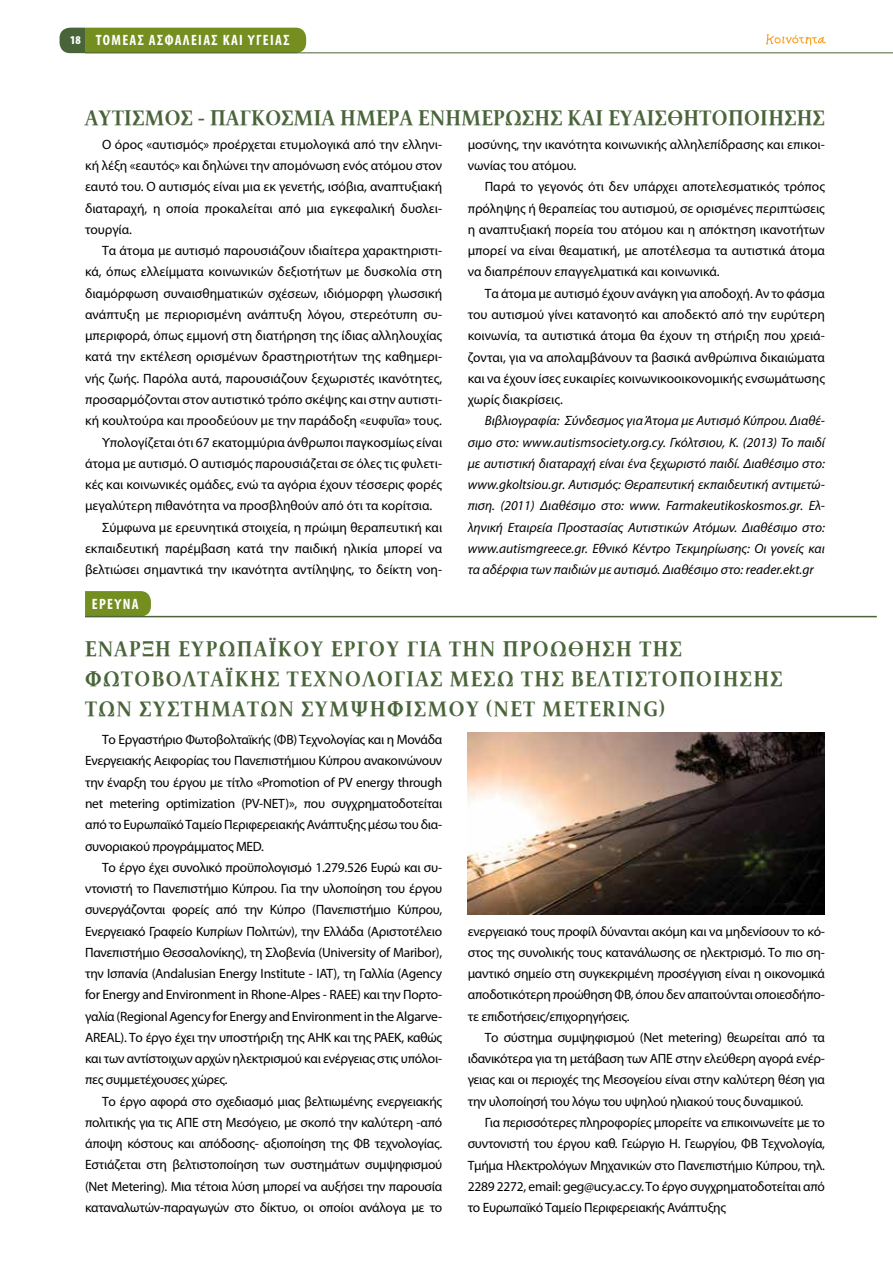
<style>
.page{position:relative;width:893px;height:1263px;background:#fff}
.page>*{position:absolute;margin:0;border:0;box-sizing:border-box;transform-origin:0 0}
.t1{font:700 21px "PF Document";letter-spacing:.02em;color:#4a643a}
.t2{font:700 condensed 15px "Myriad Pro";letter-spacing:.09em;color:#fff}
.t3{font:13.5px/21.3px "Myriad Pro";color:#000;text-align:justify}
.t4{font:italic 13.5px/21.3px "Myriad Pro";color:#000;text-align:justify}
.t5{font:900 condensed 12px "Myriad Pro";color:#fff}
</style>
<div class="page">
<img style="left:468px;top:732px;width:357px;height:182px">
<svg style="left:85px;top:591px;width:66px;height:25px;background:#779026"></svg>
<hr style="left:85px;top:616px;width:792px;height:1px;background:#4a643a">
<hr style="left:85px;top:53px;width:808px;height:1px;background:#4a643a">
<svg style="left:60px;top:28px;width:246px;height:25px;background:#708a25"></svg>
<svg style="left:766px;top:34px;width:60px;height:11px"></svg>
<p class="t5" style="left:70px;top:32px;width:12px">18</p>
<p class="t2" style="left:96px;top:31px;width:195px">ΤΟΜΕΑΣ ΑΣΦΑΛΕΙΑΣ ΚΑΙ ΥΓΕΙΑΣ</p>
<h1 class="t1" style="left:85px;top:106px;width:741px">ΑΥΤΙΣΜΟΣ - ΠΑΓΚΟΣΜΙΑ ΗΜΕΡΑ ΕΝΗΜΕΡΩΣΗΣ ΚΑΙ ΕΥΑΙΣΘΗΤΟΠΟΙΗΣΗΣ</h1>
<p class="t3" style="left:85px;top:133px;width:359px;text-indent:17px">Ο όρος «αυτισμός» προέρχεται ετυμολογικά από την ελληνι&shy;κή λέξη «εαυτός» και δηλώνει την απομόνωση ενός ατόμου στον εαυτό του. Ο αυτισμός είναι μια εκ γενετής, ισόβια, αναπτυξιακή διαταραχή, η οποία προκαλείται από μια εγκεφαλική δυσλει&shy;τουργία.</p>
<p class="t3" style="left:102px;top:240px;width:342px">Τα άτομα με αυτισμό παρουσιάζουν ιδιαίτερα χαρακτηριστι-</p>
<p class="t3" style="left:85px;top:261px;width:359px">κά, όπως ελλείμματα κοινωνικών δεξιοτήτων με δυσκολία στη</p>
<p class="t3" style="left:85px;top:282px;width:359px">διαμόρφωση συναισθηματικών σχέσεων, ιδιόμορφη γλωσσική</p>
<p class="t3" style="left:85px;top:304px;width:359px">ανάπτυξη με περιορισμένη ανάπτυξη λόγου, στερεότυπη συ-</p>
<p class="t3" style="left:85px;top:325px;width:359px">μπεριφορά, όπως εμμονή στη διατήρηση της ίδιας αλληλουχίας</p>
<p class="t3" style="left:85px;top:346px;width:359px">κατά την εκτέλεση ορισμένων δραστηριοτήτων της καθημερι-</p>
<p class="t3" style="left:85px;top:367px;width:359px">νής ζωής. Παρόλα αυτά, παρουσιάζουν ξεχωριστές ικανότητες,</p>
<p class="t3" style="left:85px;top:389px;width:359px">προσαρμόζονται στον αυτιστικό τρόπο σκέψης και στην αυτιστι-</p>
<p class="t3" style="left:85px;top:410px;width:358px">κή κουλτούρα και προοδεύουν με την παράδοξη «ευφυΐα» τους.</p>
<p class="t3" style="left:102px;top:431px;width:342px">Υπολογίζεται ότι 67 εκατομμύρια άνθρωποι παγκοσμίως είναι</p>
<p class="t3" style="left:85px;top:452px;width:359px">άτομα με αυτισμό. Ο αυτισμός παρουσιάζεται σε όλες τις φυλετι-</p>
<p class="t3" style="left:85px;top:474px;width:359px">κές και κοινωνικές ομάδες, ενώ τα αγόρια έχουν τέσσερις φορές</p>
<p class="t3" style="left:85px;top:495px;width:349px">μεγαλύτερη πιθανότητα να προσβληθούν από ότι τα κορίτσια.</p>
<p class="t3" style="left:102px;top:516px;width:342px">Σύμφωνα με ερευνητικά στοιχεία, η πρώιμη θεραπευτική και</p>
<p class="t3" style="left:85px;top:537px;width:359px">εκπαιδευτική παρέμβαση κατά την παιδική ηλικία μπορεί να</p>
<p class="t3" style="left:85px;top:559px;width:359px">βελτιώσει σημαντικά την ικανότητα αντίληψης, το δείκτη νοη-</p>
<p class="t3" style="left:468px;top:133px;width:359px">μοσύνης, την ικανότητα κοινωνικής αλληλεπίδρασης και επικοι&shy;νωνίας του ατόμου.</p>
<p class="t3" style="left:468px;top:176px;width:359px;text-indent:17px">Παρά το γεγονός ότι δεν υπάρχει αποτελεσματικός τρόπος πρόληψης ή θεραπείας του αυτισμού, σε ορισμένες περιπτώσεις η αναπτυξιακή πορεία του ατόμου και η απόκτηση ικανοτήτων μπορεί να είναι θεαματική, με αποτέλεσμα τα αυτιστικά άτομα να διαπρέπουν επαγγελματικά και κοινωνικά.</p>
<p class="t3" style="left:468px;top:282px;width:359px;text-indent:17px">Τα άτομα με αυτισμό έχουν ανάγκη για αποδοχή. Αν το φάσμα του αυτισμού γίνει κατανοητό και αποδεκτό από την ευρύτερη κοινωνία, τα αυτιστικά άτομα θα έχουν τη στήριξη που χρειά&shy;ζονται, για να απολαμβάνουν τα βασικά ανθρώπινα δικαιώματα και να έχουν ίσες ευκαιρίες κοινωνικοοικονομικής ενσωμάτωσης χωρίς διακρίσεις.</p>
<p class="t4" style="left:468px;top:410px;width:359px;text-indent:17px">Βιβλιογραφία: Σύνδεσμος για Άτομα με Αυτισμό Κύπρου. Διαθέ&shy;σιμο στο: www.autismsociety.org.cy. Γκόλτσιου, Κ. (2013) Το παιδί με αυτιστική διαταραχή είναι ένα ξεχωριστό παιδί. Διαθέσιμο στο: www.gkoltsiou.gr. Αυτισμός: Θεραπευτική εκπαιδευτική αντιμετώ&shy;πιση. (2011) Διαθέσιμο στο: www. Farmakeutikoskosmos.gr. Ελ&shy;ληνική Εταιρεία Προστασίας Αυτιστικών Ατόμων. Διαθέσιμο στο: www.autismgreece.gr. Εθνικό Κέντρο Τεκμηρίωσης: Οι γονείς και τα αδέρφια των παιδιών με αυτισμό. Διαθέσιμο στο: reader.ekt.gr</p>
<p class="t2" style="left:92px;top:594px;width:48px">ΕΡΕΥΝΑ</p>
<h1 class="t1" style="left:85px;top:637px;width:15px">ΈΝΑΡΞ</h1>
<h1 class="t1" style="left:155px;top:637px;width:39px">Η ΕΥΡΩΠΑΪΚΟΎ</h1>
<h1 class="t1" style="left:331px;top:637px;width:15px">ΈΡΓΟΥ</h1>
<h1 class="t1" style="left:407px;top:637px;width:13px">ΓΙΑ</h1>
<h1 class="t1" style="left:449px;top:637px;width:71px">ΤΗΝ ΠΡΟΏΘ</h1>
<h1 class="t1" style="left:585px;top:637px;width:97px">ΗΣΗ ΤΗΣ</h1>
<h1 class="t1" style="left:85px;top:667px;width:16px">ΦΩΤΟΒΟΛΤΑΪΚΉΣ</h1>
<h1 class="t1" style="left:287px;top:667px;width:29px">ΤΕΧΝΟΛΟΓΊΑΣ</h1>
<h1 class="t1" style="left:450px;top:667px;width:17px">ΜΈΣΩ</h1>
<h1 class="t1" style="left:521px;top:667px;width:65px">ΤΗΣ ΒΕΛΤΙΣΤΟΠΟΊ</h1>
<h1 class="t1" style="left:723px;top:667px;width:60px">ΗΣΗΣ</h1>
<h1 class="t1" style="left:85px;top:697px;width:17px">ΤΩΝ</h1>
<h1 class="t1" style="left:139px;top:697px;width:15px">ΣΥΣΤ</h1>
<h1 class="t1" style="left:194px;top:697px;width:35px">ΗΜΆΤΩΝ</h1>
<h1 class="t1" style="left:301px;top:697px;width:18px">ΣΥΜΨ</h1>
<h1 class="t1" style="left:370px;top:697px;width:51px">ΗΦΙΣΜΟΎ</h1>
<h1 class="t1" style="left:487px;top:697px;width:22px">(NET</h1>
<h1 class="t1" style="left:542px;top:697px;width:15px">METERI</h1>
<h1 class="t1" style="left:627px;top:697px;width:39px">NG)</h1>
<p class="t3" style="left:85px;top:729px;width:359px;text-indent:17px">Το Εργαστήριο Φωτοβολταϊκής (ΦΒ) Τεχνολογίας και η Μονάδα Ενεργειακής Αειφορίας του Πανεπιστήμιου Κύπρου ανακοινώνουν την έναρξη του έργου με τίτλο «Promotion of PV energy through net metering optimization (PV-NET)», που συγχρηματοδοτείται από το Ευρωπαϊκό Ταμείο Περιφερειακής Ανάπτυξης μέσω του δια&shy;συνοριακού προγράμματος MED.</p>
<p class="t3" style="left:85px;top:856px;width:359px;text-indent:17px">Το έργο έχει συνολικό προϋπολογισμό 1.279.526 Ευρώ και συ&shy;ντονιστή το Πανεπιστήμιο Κύπρου. Για την υλοποίηση του έργου συνεργάζονται φορείς από την Κύπρο (Πανεπιστήμιο Κύπρου, Ενεργειακό Γραφείο Κυπρίων Πολιτών), την Ελλάδα (Αριστοτέλειο Πανεπιστήμιο Θεσσαλονίκης), τη Σλοβενία (University of Maribor), την Ισπανία (Andalusian Energy Institute - IAT), τη Γαλλία (Agency for Energy and Environment in Rhone-Alpes - RAEE) και την Πορτο&shy;γαλία (Regional Agency for Energy and Environment in the Algarve-AREAL). Το έργο έχει την υποστήριξη της ΑΗΚ και της ΡΑΕΚ, καθώς και των αντίστοιχων αρχών ηλεκτρισμού και ενέργειας στις υπόλοι&shy;πες συμμετέχουσες χώρες.</p>
<p class="t3" style="left:85px;top:1090px;width:359px;text-indent:17px">Το έργο αφορά στο σχεδιασμό μιας βελτιωμένης ενεργειακής πολιτικής για τις ΑΠΕ στη Μεσόγειο, με σκοπό την καλύτερη -από άποψη κόστους και απόδοσης- αξιοποίηση της ΦΒ τεχνολογίας.<br>Εστιάζεται στη βελτιστοποίηση των συστημάτων συμψηφισμού (Net Metering). Μια τέτοια λύση μπορεί να αυξήσει την παρουσία καταναλωτών-παραγωγών στο δίκτυο, οι οποίοι ανάλογα με το</p>
<p class="t3" style="left:468px;top:920px;width:359px">ενεργειακό τους προφίλ δύνανται ακόμη και να μηδενίσουν το κό&shy;στος της συνολικής τους κατανάλωσης σε ηλεκτρισμό. Το πιο ση&shy;μαντικό σημείο στη συγκεκριμένη προσέγγιση είναι η οικονομικά αποδοτικότερη προώθηση ΦΒ, όπου δεν απαιτούνται οποιεσδήπο&shy;τε επιδοτήσεις/επιχορηγήσεις.</p>
<p class="t3" style="left:468px;top:1026px;width:359px;text-indent:17px">Το σύστημα συμψηφισμού (Net metering) θεωρείται από τα ιδανικότερα για τη μετάβαση των ΑΠΕ στην ελεύθερη αγορά ενέρ&shy;γειας και οι περιοχές της Μεσογείου είναι στην καλύτερη θέση για την υλοποίησή του λόγω του υψηλού ηλιακού τους δυναμικού.</p>
<p class="t3" style="left:468px;top:1111px;width:359px;text-indent:17px">Για περισσότερες πληροφορίες μπορείτε να επικοινωνείτε με το συντονιστή του έργου καθ. Γεώργιο Η. Γεωργίου, ΦΒ Τεχνολογία, Τμήμα Ηλεκτρολόγων Μηχανικών στο Πανεπιστήμιο Κύπρου, τηλ.<br>2289 2272, email: geg@ucy.ac.cy. Το έργο συγχρηματοδοτείται από το Ευρωπαϊκό Ταμείο Περιφερειακής Ανάπτυξης</p>
</div>
